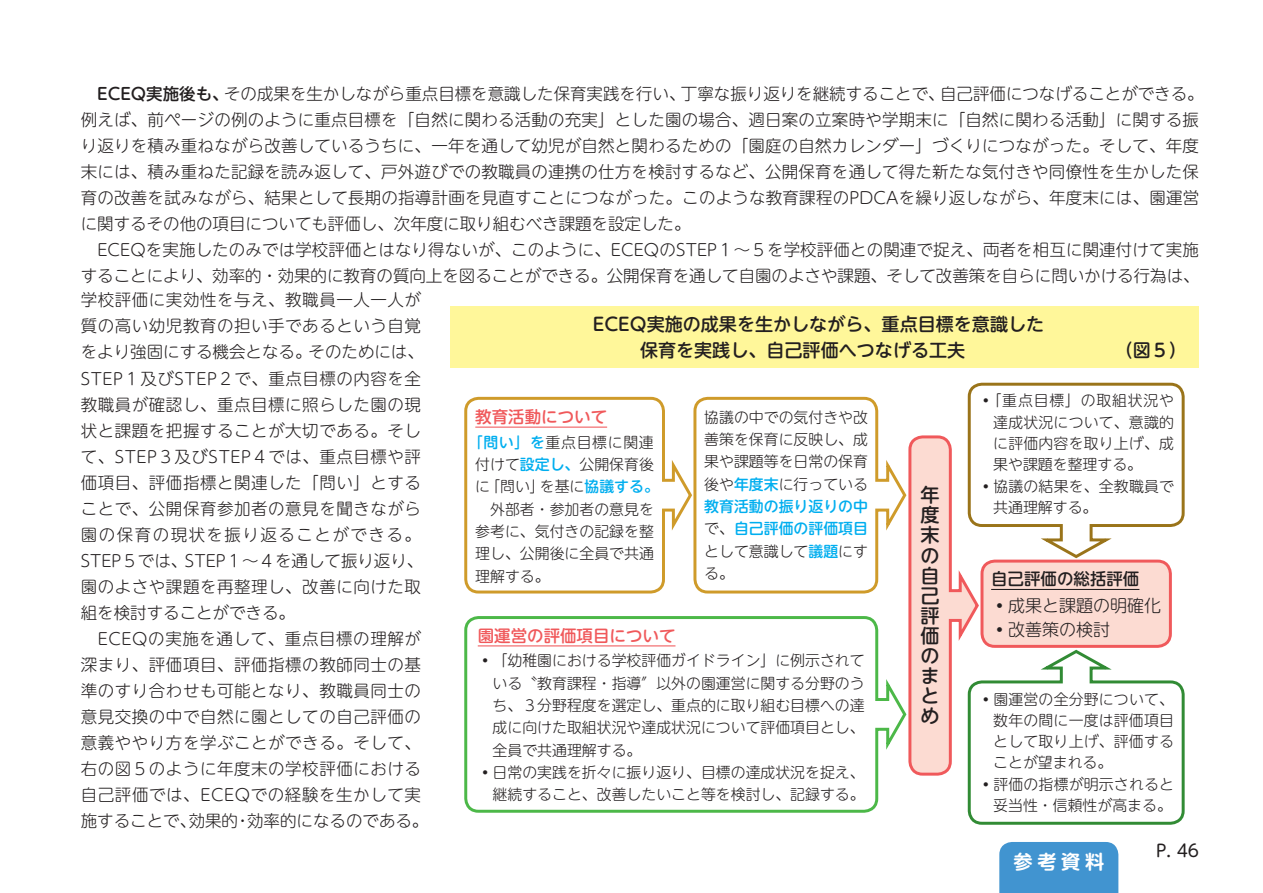
<style>
.page{position:relative;width:1263px;height:893px;background:#fff}
.page>*{position:absolute;margin:0;border:0;box-sizing:border-box;transform-origin:0 0}
.t1{font:500 19.2px/20.1px "UD Shin M Go Pr 6 N";color:#231f20;text-align:justify}
.t2{font:700 19.2px "UD Shin M Go Pr 6 N De";color:#fff}
.t3{font:500 18px/26.5px "UD Shin M Go Pr 6 N";color:#231f20}
.t4{font:300 16.95px/24.5px "UD Shin M Go Pr 6 N";color:#231f20}
.t5{font:16.95px "UD Shin M Go Pr 6 N";color:#231f20}
.t6{font:300 16.5px/26.1px "UD Shin M Go Pr 6 N";letter-spacing:.015em;color:#231f20}
.t7{font:300 16.5px/26.1px "UD Shin M Go Pr 6 N";letter-spacing:.035em;color:#231f20}
.t8{font:500 16.5px "UD Shin M Go Pr 6 N";color:#f0595b}
.t9{font:500 16.5px "UD Shin M Go Pr 6 N";color:#231f20}
.t10{font:300 14.85px/22.4px "UD Shin M Go Pr 6 N";color:#231f20;text-align:justify}
.t11{font:300 14.85px "UD Shin M Go Pr 6 N";letter-spacing:.055em;color:#231f20}
.s1{font-weight:500}
.s2{font-weight:500;color:#00aeef}
</style>
<div class="page">
<div style="left:999px;top:842px;width:119px;height:51px;background:#4194d0"></div>
<div style="left:451px;top:306px;width:748px;height:62px;background:#fff79a"></div>
<svg style="left:464px;top:396px;width:228px;height:198px"></svg>
<svg style="left:464px;top:616px;width:228px;height:197px"></svg>
<svg style="left:692px;top:382px;width:493px;height:443px"></svg>
<p class="t6" style="left:81px;top:79px;width:1124px;text-indent:16px"><span class="s1">ECEQ実施後も、</span>その成果を生かしながら重点目標を意識した保育実践を行い、丁寧な振り返りを継続することで、自己評価につなげることができる。例えば、前ページの例のように重点目標を「自然に関わる活動の充実」とした園の場合、週日案の立案時や学期末に「自然に関わる活動」に関する振り返りを積み重ねながら改善しているうちに、一年を通して幼児が自然と関わるための「園庭の自然カレンダー」づくりにつながった。そして、年度末には、積み重ねた記録を読み返して、戸外遊びでの教職員の連携の仕方を検討するなど、公開保育を通して得た新たな気付きや同僚性を生かした保育の改善を試みながら、結果として長期の指導計画を見直すことにつながった。このような教育課程のPDCAを繰り返しながら、年度末には、園運営に関するその他の項目についても評価し、次年度に取り組むべき課題を設定した。</p>
<p class="t6" style="left:81px;top:236px;width:1120px;text-align:right">ECEQを実施したのみでは学校評価とはなり得ないが、このように、ECEQのSTEP１～５を学校評価との関連で捉え、両者を相互に関連付けて実施することにより、効率的・効果的に教育の質向上を図ることができる。公開保育を通して自園のよさや課題、そして改善策を自らに問いかける行為は、</p>
<p class="t7" style="left:81px;top:286px;width:349px">学校評価に実効性を与え、教職員一人一人が質の高い幼児教育の担い手であるという自覚をより強固にする機会となる。そのためには、<br>STEP１及びSTEP２で、重点目標の内容を全教職員が確認し、重点目標に照らした園の現状と課題を把握することが大切である。そして、STEP３及びSTEP４では、重点目標や評価項目、評価指標と関連した「問い」とすることで、公開保育参加者の意見を聞きながら園の保育の現状を振り返ることができる。<br>STEP５では、STEP１～４を通して振り返り、園のよさや課題を再整理し、改善に向けた取組を検討することができる。<br>　ECEQの実施を通して、重点目標の理解が深まり、評価項目、評価指標の教師同士の基準のすり合わせも可能となり、教職員同士の意見交換の中で自然に園としての自己評価の意義ややり方を学ぶことができる。そして、右の図５のように年度末の学校評価における自己評価では、ECEQでの経験を生かして実施することで、効果的・効率的になるのである。</p>
<p class="t3" style="left:459px;top:309px;width:586px;text-indent:134px">ECEQ実施の成果を生かしながら、重点目標を意識した　　　　　　　　　　保育を実践し、自己評価へつなげる工夫</p>
<p class="t3" style="left:1115px;top:336px;width:74px">（図５）</p>
<p class="t11" style="left:978px;top:389px;width:197px">・「重点目標」の取組状況や</p>
<p class="t10" style="left:993px;top:410px;width:182px">達成状況について、意識的</p>
<p class="t10" style="left:993px;top:431px;width:182px">に評価内容を取り上げ、成</p>
<p class="t10" style="left:993px;top:453px;width:150px">果や課題を整理する。</p>
<p class="t10" style="left:978px;top:474px;width:197px">・協議の結果を、全教職員で</p>
<p class="t10" style="left:993px;top:495px;width:106px">共通理解する。</p>
<p class="t8" style="left:475px;top:403px;width:133px">教育活動について</p>
<p class="t10" style="left:475px;top:430px;width:185px;text-align:left;text-indent:-7px"><span class="s2">「問い」を</span>重点目標に関連付けて<span class="s2">設定し、</span>公開保育後に「問い」を基に<span class="s2">協議する。</span>　外部者・参加者の意見を参考に、気付きの記録を整理し、公開後に全員で共通理解する。</p>
<p class="t10" style="left:704px;top:405px;width:165px">協議の中での気付きや改善策を保育に反映し、成果や課題等を日常の保育後や<span class="s2">年度末</span>に行っている<span class="s2">教育活動の振り返りの中</span>で、<span class="s2">自己評価の評価項目</span>として意識して<span class="s2">議題</span>にする。</p>
<p class="t1" style="left:920px;top:484px;width:20px">年度末の自己評価のまとめ</p>
<p class="t9" style="left:991px;top:565px;width:150px">自己評価の総括評価</p>
<p class="t4" style="left:991px;top:592px;width:172px">・成果と課題の明確化・改善策の検討</p>
<p class="t8" style="left:478px;top:621px;width:199px">園運営の評価項目について</p>
<p class="t10" style="left:478px;top:649px;width:388px">・「幼稚園における学校評価ガイドライン」に例示されて</p>
<p class="t10" style="left:493px;top:671px;width:374px">いる〝教育課程・指導〟以外の園運営に関する分野のう</p>
<p class="t10" style="left:493px;top:693px;width:374px">ち、３分野程度を選定し、重点的に取り組む目標への達</p>
<p class="t10" style="left:493px;top:716px;width:374px">成に向けた取組状況や達成状況について評価項目とし、</p>
<p class="t10" style="left:493px;top:738px;width:150px">全員で共通理解する。</p>
<p class="t10" style="left:478px;top:760px;width:388px">・日常の実践を折々に振り返り、目標の達成状況を捉え、</p>
<p class="t10" style="left:493px;top:783px;width:374px">継続すること、改善したいこと等を検討し、記録する。</p>
<p class="t10" style="left:978px;top:687px;width:197px">・園運営の全分野について、</p>
<p class="t10" style="left:993px;top:708px;width:182px">数年の間に一度は評価項目</p>
<p class="t10" style="left:993px;top:729px;width:182px">として取り上げ、評価する</p>
<p class="t10" style="left:993px;top:751px;width:121px">ことが望まれる。</p>
<p class="t10" style="left:978px;top:772px;width:197px">・評価の指標が明示されると</p>
<p class="t10" style="left:993px;top:793px;width:180px">妥当性・信頼性が高まる。</p>
<p class="t2" style="left:1013px;top:846px;width:92px">参考資料</p>
<p class="t5" style="left:1156px;top:836px;width:44px">P. 46</p>
</div>
